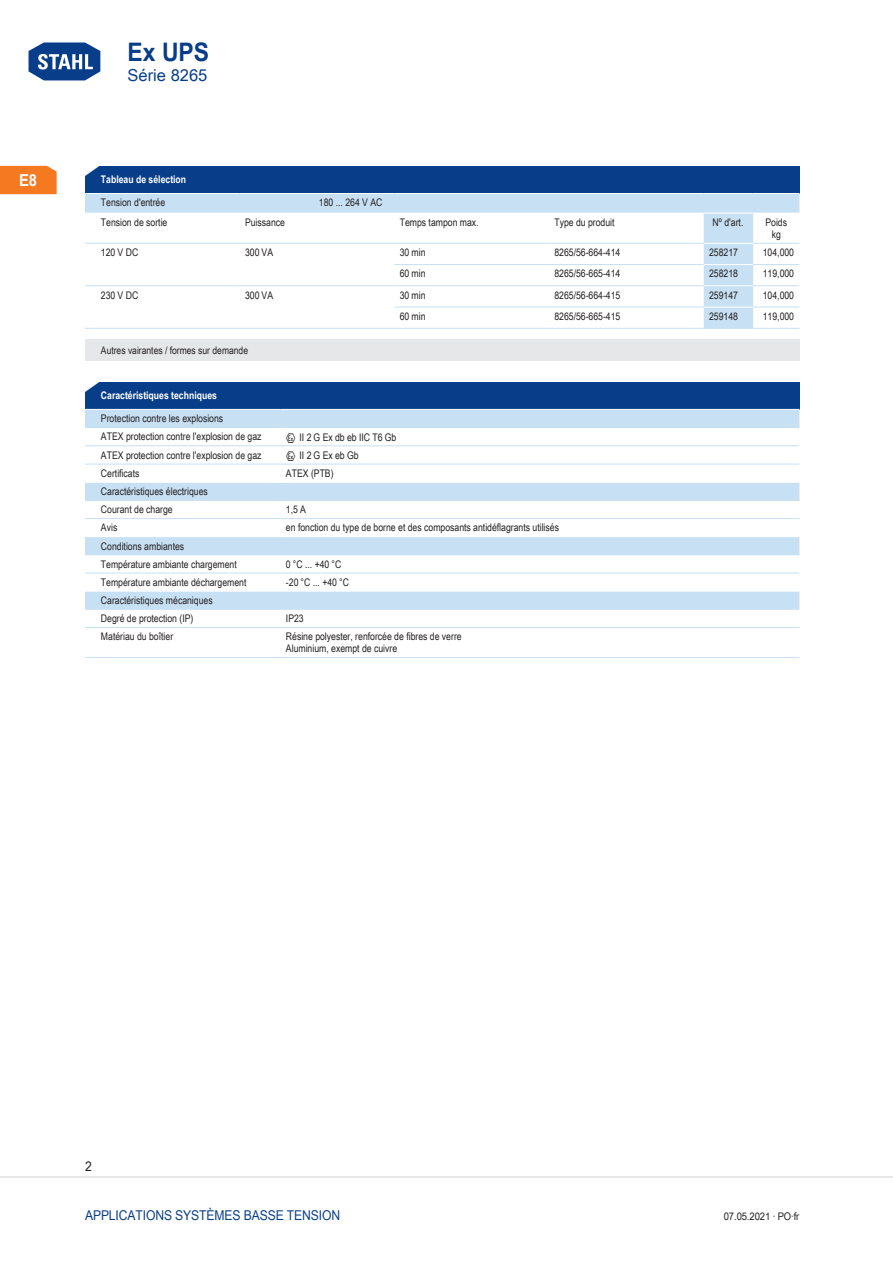
<style>
.page{position:relative;width:893px;height:1263px;background:#fff}
.page>*{position:absolute;margin:0;border:0;box-sizing:border-box;transform-origin:0 0}
.t1{font:700 25.5px "Arial Unicode MS";color:#083e89;scale:.9 1}
.TabHeader1stColumn{font:700 24px "Arial Unicode MS";color:#fff;scale:1.45 1}
.t2{font:16.5px "Arial Unicode MS";color:#083e89}
.t3{font:700 16.5px "Arial Unicode MS";color:#fff;scale:.9 1}
.t4{font:13.5px "Arial Unicode MS";letter-spacing:-.01em;color:#083e89;scale:.9 1}
.t5{font:13.5px "Arial Unicode MS";color:#231f20;scale:.9 1}
.TabBodyLeft{font:10.5px/12px "Arial Unicode MS";color:#231f20;scale:.83 1}
.TabBody1stColumn{font:10.5px "Arial Unicode MS";color:#231f20;scale:.83 1}
.TabBody1stColumnTitl{font:10.5px "Arial Unicode MS";color:#231f20;scale:.83 1}
.TabHeader1stColumn-2{font:700 10.5px "Arial Unicode MS";color:#fff;scale:.83 1}
.TabBodyRight{font:10.5px "Arial Unicode MS";color:#231f20;scale:.83 1}
.TabBodyLeftWhiteRule{font:10.5px "Arial Unicode MS";color:#231f20;scale:.83 1}
.TabBodyLeft-2{font:10.5px "Arial Unicode MS";color:#231f20;scale:.9 1}
.TabBodyCenter{font:10.5px/12px "Arial Unicode MS";color:#231f20;text-align:center;scale:.83 1}
.Notes{font:10.35px "Arial Unicode MS";color:#231f20;scale:.83 1}
.s1{font-weight:400;font-size:31.65px;color:#fff}
.s2{font-family:"STAHL Sonderzeichen"}
</style>
<div class="page">
<svg style="left:28px;top:42px;width:73px;height:39px"></svg>
<hr style="left:0;top:1176px;width:893px;height:2px;background:#e6e7e9">
<div style="left:0;top:166px;width:57px;height:28px;background:#f47921"></div>
<div style="left:85px;top:166px;width:714px;height:27px;background:#083e89"></div>
<svg style="left:85px;top:194px;width:714px;height:134px"></svg>
<hr style="left:85px;top:213px;width:155px;height:1px;background:#fff">
<hr style="left:240px;top:213px;width:154px;height:1px;background:#fff">
<hr style="left:394px;top:213px;width:155px;height:1px;background:#fff">
<hr style="left:549px;top:213px;width:155px;height:1px;background:#fff">
<hr style="left:704px;top:213px;width:49px;height:1px;background:#fff">
<hr style="left:753px;top:213px;width:46px;height:1px;background:#fff">
<hr style="left:752px;top:213px;width:1px;height:30px;background:#c7e0f3">
<hr style="left:85px;top:243px;width:155px;height:1px;background:#c7e0f3">
<hr style="left:240px;top:243px;width:154px;height:1px;background:#c7e0f3">
<hr style="left:394px;top:243px;width:155px;height:1px;background:#c7e0f3">
<hr style="left:549px;top:243px;width:155px;height:1px;background:#c7e0f3">
<hr style="left:753px;top:243px;width:46px;height:1px;background:#c7e0f3">
<hr style="left:394px;top:264px;width:155px;height:1px;background:#c7e0f3">
<hr style="left:549px;top:264px;width:155px;height:1px;background:#c7e0f3">
<hr style="left:753px;top:264px;width:46px;height:1px;background:#c7e0f3">
<hr style="left:85px;top:285px;width:155px;height:1px;background:#c7e0f3">
<hr style="left:85px;top:328px;width:155px;height:1px;background:#c7e0f3">
<hr style="left:240px;top:285px;width:154px;height:1px;background:#c7e0f3">
<hr style="left:240px;top:328px;width:154px;height:1px;background:#c7e0f3">
<hr style="left:394px;top:285px;width:155px;height:1px;background:#c7e0f3">
<hr style="left:549px;top:285px;width:155px;height:1px;background:#c7e0f3">
<hr style="left:753px;top:285px;width:46px;height:1px;background:#c7e0f3">
<hr style="left:394px;top:307px;width:155px;height:1px;background:#c7e0f3">
<hr style="left:394px;top:328px;width:155px;height:1px;background:#c7e0f3">
<hr style="left:549px;top:307px;width:155px;height:1px;background:#c7e0f3">
<hr style="left:549px;top:328px;width:155px;height:1px;background:#c7e0f3">
<hr style="left:704px;top:328px;width:49px;height:1px;background:#c7e0f3">
<hr style="left:753px;top:307px;width:46px;height:1px;background:#c7e0f3">
<hr style="left:753px;top:328px;width:46px;height:1px;background:#c7e0f3">
<svg style="left:752px;top:244px;width:1px;height:84px"></svg>
<hr style="left:704px;top:243px;width:49px;height:1px;background:#fff">
<hr style="left:704px;top:264px;width:49px;height:1px;background:#fff">
<hr style="left:704px;top:285px;width:49px;height:1px;background:#fff">
<hr style="left:704px;top:307px;width:49px;height:1px;background:#fff">
<div style="left:85px;top:339px;width:714px;height:21px;background:#e6e7e9"></div>
<div style="left:85px;top:382px;width:714px;height:27px;background:#083e89"></div>
<svg style="left:85px;top:410px;width:714px;height:199px"></svg>
<hr style="left:85px;top:427px;width:196px;height:1px;background:#c7e0f3">
<hr style="left:281px;top:427px;width:518px;height:1px;background:#c7e0f3">
<hr style="left:85px;top:445px;width:196px;height:1px;background:#c7e0f3">
<hr style="left:281px;top:445px;width:518px;height:1px;background:#c7e0f3">
<hr style="left:85px;top:464px;width:196px;height:1px;background:#c7e0f3">
<hr style="left:281px;top:464px;width:518px;height:1px;background:#c7e0f3">
<hr style="left:85px;top:482px;width:196px;height:1px;background:#fff">
<hr style="left:281px;top:482px;width:518px;height:1px;background:#fff">
<hr style="left:85px;top:500px;width:196px;height:1px;background:#c7e0f3">
<hr style="left:281px;top:500px;width:518px;height:1px;background:#c7e0f3">
<hr style="left:85px;top:518px;width:196px;height:1px;background:#c7e0f3">
<hr style="left:281px;top:518px;width:518px;height:1px;background:#c7e0f3">
<hr style="left:85px;top:536px;width:196px;height:1px;background:#fff">
<hr style="left:281px;top:536px;width:518px;height:1px;background:#fff">
<hr style="left:85px;top:554px;width:196px;height:1px;background:#c7e0f3">
<hr style="left:281px;top:554px;width:518px;height:1px;background:#c7e0f3">
<hr style="left:85px;top:573px;width:196px;height:1px;background:#c7e0f3">
<hr style="left:281px;top:573px;width:518px;height:1px;background:#c7e0f3">
<hr style="left:85px;top:591px;width:196px;height:1px;background:#fff">
<hr style="left:281px;top:591px;width:518px;height:1px;background:#fff">
<hr style="left:85px;top:609px;width:196px;height:1px;background:#c7e0f3">
<hr style="left:281px;top:609px;width:518px;height:1px;background:#c7e0f3">
<hr style="left:85px;top:627px;width:196px;height:1px;background:#c7e0f3">
<hr style="left:85px;top:657px;width:196px;height:1px;background:#c7e0f3">
<hr style="left:281px;top:627px;width:518px;height:1px;background:#c7e0f3">
<hr style="left:281px;top:657px;width:518px;height:1px;background:#c7e0f3">
<h1 class="t1" style="left:26px;top:33px;width:205px"><span class="s1">Home</span> Ex UPS</h1>
<h3 class="t2" style="left:128px;top:63px;width:81px">Série 8265</h3>
<h3 class="t3" style="left:19px;top:168px;width:22px">E8</h3>
<p class="TabHeader1stColumn" style="left:82px;top:154px;width:16px">◤</p>
<p class="TabHeader1stColumn-2" style="left:101px;top:172px;width:104px">Tableau de sélection</p>
<p class="TabBody1stColumnTitl" style="left:101px;top:195px;width:79px">Tension d'entrée</p>
<p class="TabBody1stColumnTitl" style="left:319px;top:195px;width:77px">180 ... 264 V AC</p>
<p class="TabBody1stColumnTitl" style="left:101px;top:215px;width:82px">Tension de sortie</p>
<p class="TabBodyLeft" style="left:245px;top:216px;width:50px">Puissance</p>
<p class="TabBodyLeft" style="left:400px;top:216px;width:97px">Temps tampon max.</p>
<p class="TabBodyLeft" style="left:554px;top:216px;width:74px">Type du produit</p>
<p class="TabBodyCenter" style="left:713px;top:216px;width:39px">Nº d'art.</p>
<p class="TabBodyCenter" style="left:765px;top:216px;width:28px">Poids kg</p>
<p class="TabBody1stColumnTitl" style="left:101px;top:245px;width:46px">120 V DC</p>
<p class="TabBodyLeft" style="left:245px;top:246px;width:35px">300 VA</p>
<p class="TabBodyLeft" style="left:400px;top:246px;width:33px">30 min</p>
<p class="TabBodyLeft" style="left:554px;top:246px;width:81px">8265/56-664-414</p>
<p class="TabBodyLeftWhiteRule" style="left:709px;top:245px;width:36px">258217</p>
<p class="TabBodyRight" style="left:763px;top:245px;width:39px">104,000</p>
<p class="TabBodyLeft" style="left:400px;top:267px;width:33px">60 min</p>
<p class="TabBodyLeft" style="left:554px;top:267px;width:81px">8265/56-665-414</p>
<p class="TabBodyLeftWhiteRule" style="left:709px;top:266px;width:36px">258218</p>
<p class="TabBodyRight" style="left:763px;top:266px;width:39px">119,000</p>
<p class="TabBody1stColumnTitl" style="left:101px;top:287px;width:46px">230 V DC</p>
<p class="TabBodyLeft" style="left:245px;top:289px;width:35px">300 VA</p>
<p class="TabBodyLeft" style="left:400px;top:289px;width:33px">30 min</p>
<p class="TabBodyLeft" style="left:554px;top:289px;width:81px">8265/56-664-415</p>
<p class="TabBodyLeftWhiteRule" style="left:709px;top:287px;width:36px">259147</p>
<p class="TabBodyRight" style="left:763px;top:287px;width:39px">104,000</p>
<p class="TabBodyLeft" style="left:400px;top:310px;width:33px">60 min</p>
<p class="TabBodyLeft" style="left:554px;top:310px;width:81px">8265/56-665-415</p>
<p class="TabBodyLeftWhiteRule" style="left:709px;top:309px;width:36px">259148</p>
<p class="TabBodyRight" style="left:763px;top:309px;width:39px">119,000</p>
<p class="Notes" style="left:101px;top:342px;width:179px">Autres vairantes / formes sur demande</p>
<p class="TabHeader1stColumn" style="left:82px;top:369px;width:16px">◤</p>
<p class="TabHeader1stColumn-2" style="left:101px;top:387px;width:141px">Caractéristiques techniques</p>
<p class="TabBody1stColumn" style="left:101px;top:411px;width:149px">Protection contre les explosions</p>
<p class="TabBody1stColumn" style="left:101px;top:429px;width:195px">ATEX protection contre l'explosion de gaz</p>
<p class="TabBodyLeft" style="left:286px;top:431px;width:135px"><span class="s2">E</span>II 2G Exdb eb IIC T6Gb</p>
<p class="TabBody1stColumn" style="left:101px;top:447px;width:195px">ATEX protection contre l'explosion de gaz</p>
<p class="TabBodyLeft" style="left:286px;top:449px;width:89px"><span class="s2">E</span>II 2G Exeb Gb</p>
<p class="TabBody1stColumn" style="left:101px;top:466px;width:48px">Certificats</p>
<p class="TabBodyLeft" style="left:286px;top:467px;width:59px">ATEX (PTB)</p>
<p class="TabBody1stColumn" style="left:101px;top:484px;width:130px">Caractéristiques électriques</p>
<p class="TabBody1stColumn" style="left:101px;top:502px;width:88px">Courant de charge</p>
<p class="TabBodyLeft" style="left:286px;top:503px;width:26px">1,5 A</p>
<p class="TabBody1stColumn" style="left:101px;top:520px;width:21px">Avis</p>
<p class="TabBodyLeft" style="left:286px;top:521px;width:330px">en fonction du type de borne et des composants antidéflagrants utilisés</p>
<p class="TabBody1stColumn" style="left:101px;top:538px;width:102px">Conditions ambiantes</p>
<p class="TabBody1stColumn" style="left:101px;top:556px;width:165px">Température ambiante chargement</p>
<p class="TabBodyLeft" style="left:286px;top:558px;width:67px">0 °C ... +40 °C</p>
<p class="TabBody1stColumn" style="left:101px;top:574px;width:177px">Température ambiante déchargement</p>
<p class="TabBodyLeft" style="left:286px;top:576px;width:76px">-20 °C ... +40 °C</p>
<p class="TabBody1stColumn" style="left:101px;top:593px;width:136px">Caractéristiques mécaniques</p>
<p class="TabBody1stColumn" style="left:101px;top:611px;width:113px">Degré de protection (I P)</p>
<p class="TabBodyLeft" style="left:286px;top:612px;width:23px">I P23</p>
<p class="TabBody1stColumn" style="left:101px;top:629px;width:89px">Matériau du boîtier</p>
<p class="TabBodyLeft" style="left:286px;top:630px;width:213px">Résine polyester, renforcée de fibres de verre<br>Aluminium, exempt de cuivre</p>
<p class="t5" style="left:85px;top:1157px;width:9px">2</p>
<p class="t4" style="left:85px;top:1205px;width:285px">Applications systèmes basse tension</p>
<p class="TabBodyLeft-2" style="left:724px;top:1208px;width:86px">07.05.2021 · PO·fr</p>
</div>
